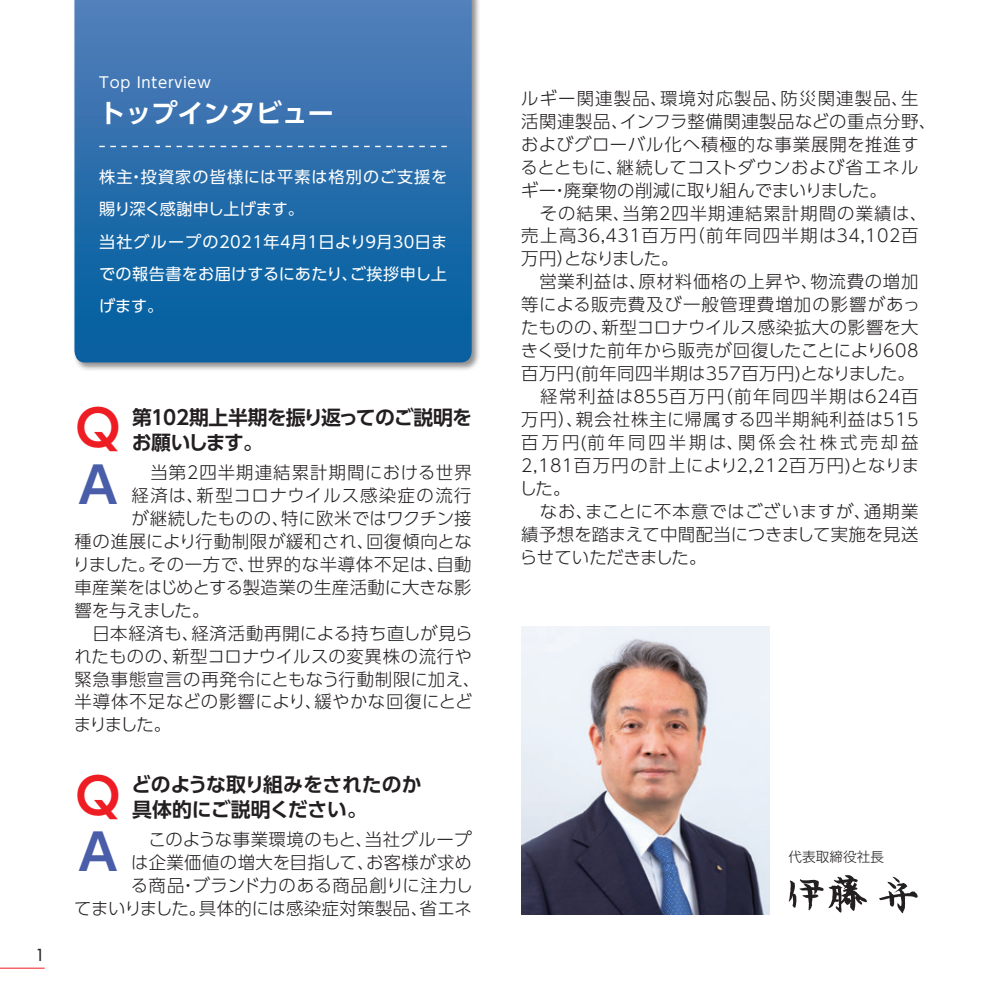
<style>
.page{position:relative;width:993px;height:993px;background:#fff}
.page>*{position:absolute;margin:0;border:0;box-sizing:border-box;transform-origin:0 0}
.t1{font:700 49.52px "UD Shin Go Pro De";color:#ee1d23}
.t2{font:700 49.52px "UD Shin Go Pro De";color:#4a5da9}
.t3{font:700 26.07px "UD Shin Go Pro De";color:#fff}
.t4{font:700 19.78px "UD Shin Go Pro De";letter-spacing:-.02em;color:#231f20}
.t5{font:300 17.32px/22.9px "UD Shin Go Pro";letter-spacing:.025em;color:#231f20;text-align:right}
.t6{font:300 17.32px "UD Shin Go Pro";letter-spacing:.045em;color:#231f20}
.t7{font:300 17.32px "UD Shin Go Pro";letter-spacing:.065em;color:#231f20}
.t8{font:300 17.32px "UD Shin Go Pro";color:#231f20}
.t9{font:300 17.32px "UD Shin Go Pro";letter-spacing:.005em;color:#231f20}
.t10{font:300 17.32px "UD Shin Go Pro";letter-spacing:-.025em;color:#231f20}
.t11{font:16.1px/32.2px "UD Shin Go Pro";letter-spacing:.025em;color:#fff}
.t12{font:500 16.1px "Futura Std";color:#231f20}
.t13{font:14.88px "UD Shin Go Pro";letter-spacing:.05em;color:#fff}
.t14{font:300 13.65px "UD Shin Go Pro";color:#231f20}
</style>
<div class="page">
<div style="left:72px;top:0;width:408px;height:371px;background:#231f20;opacity:.5"></div>
<svg style="left:74px;top:0;width:397px;height:362px;background:#286eab"></svg>
<svg style="left:99px;top:146px;width:347px;height:1px"></svg>
<img style="left:521px;top:626px;width:248px;height:288px">
<svg style="left:788px;top:875px;width:129px;height:37px"></svg>
<hr style="left:0;top:967px;width:45px;height:1px;background:#ee1d23">
<p class="t13" style="left:99px;top:70px;width:113px">Top Interview</p>
<h2 class="t3" style="left:99px;top:92px;width:236px">トップインタビュー</h2>
<p class="t11" style="left:99px;top:160px;width:350px">株主・投資家の皆様には平素は格別のご支援を賜り深く感謝申し上げます。<br>当社グループの2021年4月1日より9月30日までの報告書をお届けするにあたり、ご挨拶申し上げます。</p>
<p class="t12" style="left:35px;top:944px;width:11px">1</p>
<h1 class="t1" style="left:75px;top:388px;width:46px">Q</h1>
<p class="t4" style="left:132px;top:401px;width:341px">第102期上半期を振り返ってのご説明を</p>
<p class="t4" style="left:132px;top:426px;width:133px">お願いします。</p>
<h1 class="t2" style="left:78px;top:444px;width:41px">A</h1>
<p class="t7" style="left:132px;top:458px;width:341px">　当第２四半期連結累計期間における世界</p>
<p class="t7" style="left:131px;top:481px;width:341px">経済は、新型コロナウイルス感染症の流行</p>
<p class="t9" style="left:131px;top:504px;width:341px">が継続したものの、特に欧米ではワクチン接</p>
<p class="t6" style="left:74px;top:527px;width:398px">種の進展により行動制限が緩和され、回復傾向とな</p>
<p class="t5" style="left:73px;top:552px;width:400px">りました。その一方で、世界的な半導体不足は、自動</p>
<p class="t8" style="left:74px;top:573px;width:398px">車産業をはじめとする製造業の生産活動に大きな影</p>
<p class="t10" style="left:74px;top:595px;width:136px">響を与えました。</p>
<p class="t5" style="left:74px;top:620px;width:399px">　日本経済も、経済活動再開による持ち直しが見ら</p>
<p class="t5" style="left:74px;top:643px;width:399px">れたものの、新型コロナウイルスの変異株の流行や</p>
<p class="t6" style="left:74px;top:664px;width:407px">緊急事態宣言の再発令にともなう行動制限に加え、</p>
<p class="t5" style="left:74px;top:689px;width:399px">半導体不足などの影響により、緩やかな回復にとど</p>
<p class="t5" style="left:74px;top:712px;width:99px">まりました。</p>
<h1 class="t1" style="left:75px;top:755px;width:46px">Q</h1>
<p class="t4" style="left:131px;top:768px;width:292px">どのような取り組みをされたのか</p>
<p class="t4" style="left:132px;top:793px;width:236px">具体的にご説明ください。</p>
<p class="t5" style="left:74px;top:827px;width:400px">　このような事業環境のもと、当社グループ<br>は企業価値の増大を目指して、お客様が求め<br>る商品・ブランド力のある商品創りに注力し<br>てまいりました。具体的には感染症対策製品、省エネ</p>
<h1 class="t2" style="left:78px;top:811px;width:41px">A</h1>
<p class="t5" style="left:519px;top:86px;width:418px;text-align:left">ルギー関連製品、環境対応製品、防災関連製品、生活関連製品、インフラ整備関連製品などの重点分野、およびグローバル化へ積極的な事業展開を推進するとともに、継続してコストダウンおよび省エネルギー・廃棄物の削減に取り組んでまいりました。<br>　その結果、当第２四半期連結累計期間の業績は、売上高36,431百万円（前年同四半期は34,102百万円）となりました。<br>　営業利益は、原材料価格の上昇や、物流費の増加等による販売費及び一般管理費増加の影響があったものの、新型コロナウイルス感染拡大の影響を大きく受けた前年から販売が回復したことにより608百万円(前年同四半期は357百万円)となりました。<br>　経常利益は855百万円（前年同四半期は624百万円）、親会社株主に帰属する四半期純利益は515百万円(前年同四半期は、関係会社株式売却益<br>2,181百万円の計上により2,212百万円)となりました。<br>　なお、まことに不本意ではございますが、通期業績予想を踏まえて中間配当につきまして実施を見送らせていただきました。</p>
<p class="t14" style="left:788px;top:845px;width:97px">代表取締役社長</p>
</div>
